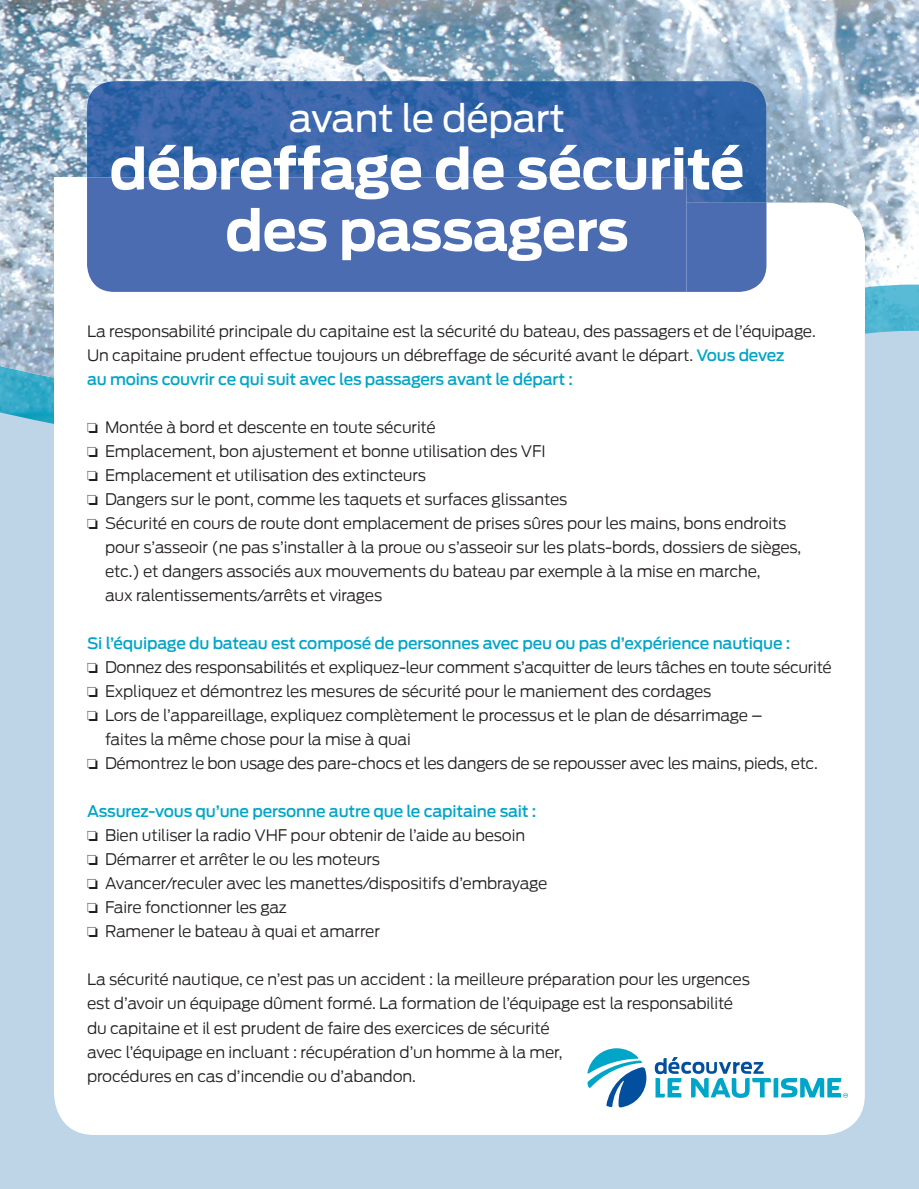
<style>
.page{position:relative;width:919px;height:1189px;background:#fff}
.page>*{position:absolute;margin:0;border:0;box-sizing:border-box;transform-origin:0 0}
.t1{font:700 55.5px/61.5px "Antenna";letter-spacing:-.01em;color:#fff;text-align:center}
.t2{font:37.5px "Antenna";letter-spacing:-.01em;color:#fff}
.t3{font:300 15.75px/24px "Antenna";letter-spacing:-.01em;color:#231f20}
.t4{font:500 15.75px "Antenna";letter-spacing:-.01em;color:#00a5c8}
.s1{font-weight:500;color:#00a5c8}
</style>
<div class="page">
<img style="left:0;top:0;width:918px;height:284px">
<img style="left:0;top:284px;width:918px;height:38px">
<div style="left:0;top:322px;width:918px;height:866px;background:#bed5e7"></div>
<div style="left:54px;top:203px;width:810px;height:931px;background:#fff;border-radius:40px"></div>
<div style="left:54px;top:177px;width:632px;height:130px;background:#fff"></div>
<img style="left:87px;top:81px;width:679px;height:122px">
<div style="left:686px;top:203px;width:80px;height:89px;background:#4b6cb0"></div>
<div style="left:87px;top:177px;width:599px;height:115px;background:#4b6cb0"></div>
<svg style="left:587px;top:1048px;width:59px;height:59px"></svg>
<svg style="left:654px;top:1057px;width:193px;height:40px"></svg>
<h2 class="t2" style="left:289px;top:97px;width:277px">avant le départ</h2>
<h1 class="t1" style="left:109px;top:139px;width:636px">débreffage de sécurité des passagers</h1>
<p class="t3" style="left:87px;top:319px;width:729px">La responsabilité principale du capitaine est la sécurité du bateau, des passagers et de l’équipage.<br>Un capitaine prudent effectue toujours un débreffage de sécurité avant le départ. <span class="s1">Vous devez<br>au moins couvrir ce qui suit avec les passagers avant le départ :</span></p>
<p class="t3" style="left:87px;top:415px;width:350px">❏ Montée à bord et descente en toute sécurité</p>
<p class="t3" style="left:87px;top:439px;width:460px">❏ Emplacement, bon ajustement et bonne utilisation des VFI</p>
<p class="t3" style="left:87px;top:463px;width:340px">❏ Emplacement et utilisation des extincteurs</p>
<p class="t3" style="left:87px;top:487px;width:481px">❏ Dangers sur le pont, comme les taquets et surfaces glissantes</p>
<p class="t3" style="left:87px;top:511px;width:700px">❏ Sécurité en cours de route dont emplacement de prises sûres pour les mains, bons endroits</p>
<p class="t3" style="left:105px;top:535px;width:697px">pour s’asseoir (ne pas s’installer à la proue ou s’asseoir sur les plats-bords, dossiers de sièges,</p>
<p class="t3" style="left:105px;top:559px;width:656px">etc.) et dangers associés aux mouvements du bateau par exemple à la mise en marche,</p>
<p class="t3" style="left:105px;top:583px;width:278px">aux ralentissements/arrêts et virages</p>
<p class="t4" style="left:87px;top:634px;width:704px">Si l’équipage du bateau est composé de personnes avec peu ou pas d’expérience nautique :</p>
<p class="t3" style="left:87px;top:655px;width:745px">❏ Donnez des responsabilités et expliquez-leur comment s’acquitter de leurs tâches en toute sécurité</p>
<p class="t3" style="left:87px;top:679px;width:625px">❏ Expliquez et démontrez les mesures de sécurité pour le maniement des cordages</p>
<p class="t3" style="left:87px;top:703px;width:676px">❏ Lors de l’appareillage, expliquez complètement le processus et le plan de désarrimage –</p>
<p class="t3" style="left:105px;top:727px;width:307px">faites la même chose pour la mise à quai</p>
<p class="t3" style="left:87px;top:751px;width:731px">❏ Démontrez le bon usage des pare-chocs et les dangers de se repousser avec les mains, pieds, etc.</p>
<p class="t3" style="left:87px;top:799px;width:461px"><span class="s1">Assurez-vous qu’une personne autre que le capitaine sait : </span>❏ Bien utiliser la radio VHF pour obtenir de l’aide au besoin<br>❏ Démarrer et arrêter le ou les moteurs<br>❏ Avancer/reculer avec les manettes/dispositifs d’embrayage ❏ Faire fonctionner les gaz<br>❏ Ramener le bateau à quai et amarrer</p>
<p class="t3" style="left:87px;top:967px;width:664px">La sécurité nautique, ce n’est pas un accident : la meilleure préparation pour les urgences est d’avoir un équipage dûment formé. La formation de l’équipage est la responsabilité du capitaine et il est prudent de faire des exercices de sécurité<br>avec l’équipage en incluant : récupération d’un homme à la mer,<br>procédures en cas d’incendie ou d’abandon.</p>
</div>
